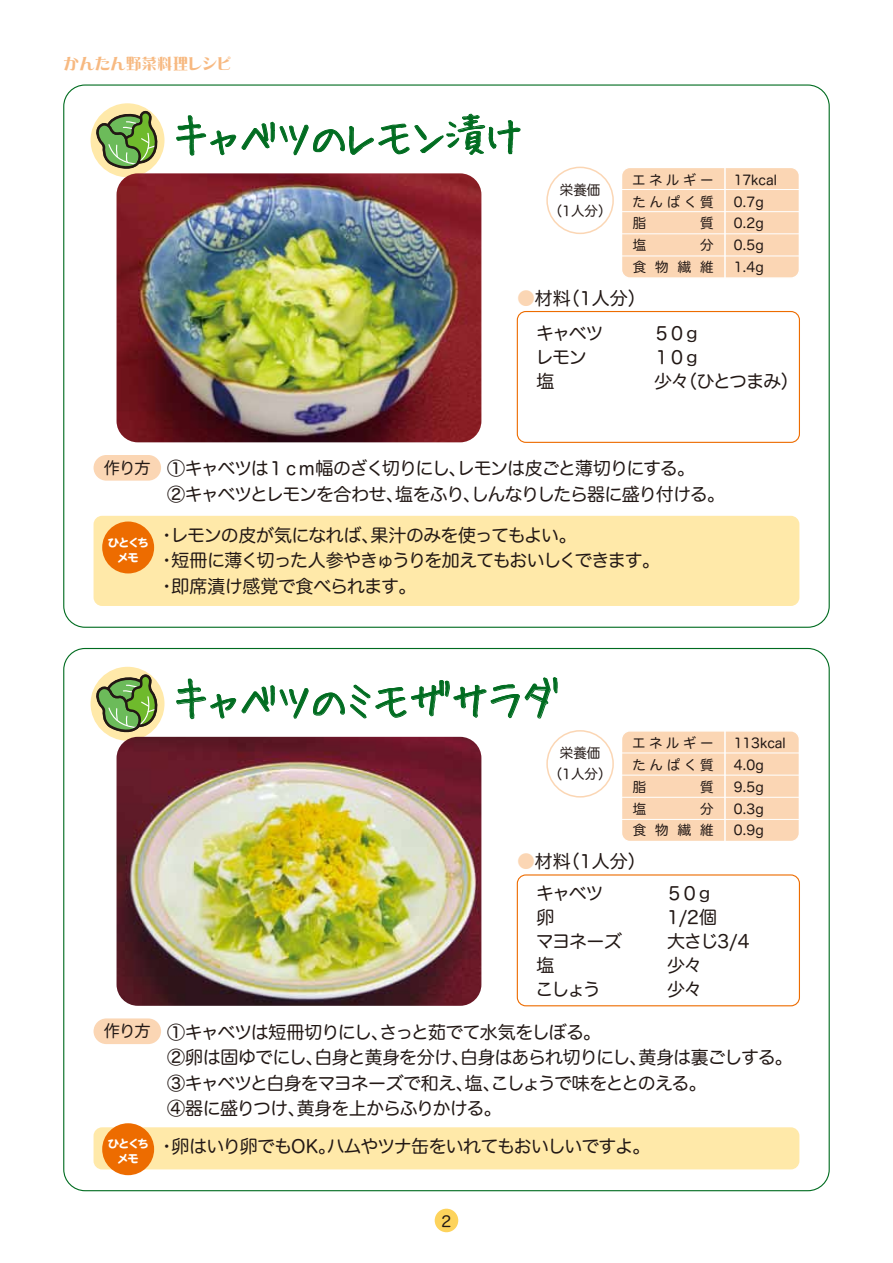
<style>
.page{position:relative;width:893px;height:1263px;background:#fff}
.page>*{position:absolute;margin:0;border:0;box-sizing:border-box;transform-origin:0 0}
.t1{font:46.5px "Hui Font P";letter-spacing:-.12em;color:#006c20}
.t2{font:18px/25.5px "Hira Maru Pro W4";letter-spacing:-.06em;color:#221815}
.t3{font:18px/24px "Hira Maru Pro W4";letter-spacing:-.04em;color:#221815}
.t4{font:18px/24px "Hira Maru Pro W4";letter-spacing:-.1em;color:#221815}
.t5{font:18px/24px "Hira Maru Pro W4";letter-spacing:-.085em;color:#221815}
.t6{font:16.35px "Hira Maru Pro W4";letter-spacing:-.065em;color:#221815}
.t7{font:15px "DF Lei Ga So Std W9";letter-spacing:.04em;color:#f7b981}
.t8{font:15px "Hira Maru Pro N W4";color:#221815}
.t9{font:13.5px/21.8px "Hira Maru Pro W4";color:#221815;text-align:center}
.t10{font:12px/15px "DF Maru Gothic Std W9";letter-spacing:-.15em;color:#fff;text-align:center}
.s1{color:#fbd6b4}
</style>
<div class="page">
<div style="left:517px;top:311px;width:283px;height:132px;border:1px solid #ed6c00;border-radius:9px"></div>
<div style="left:621px;top:167px;width:178px;height:111px;background:#fbd6b4;border-radius:9px"></div>
<div style="left:621px;top:167px;width:179px;height:112px;border:2px solid #fff;border-radius:9px"></div>
<div style="left:91px;top:103px;width:73px;height:74px;background:#ffe9a9;border-radius:50%"></div>
<div style="left:91px;top:667px;width:73px;height:74px;background:#ffe9a9;border-radius:50%"></div>
<img style="left:117px;top:173px;width:364px;height:269px">
<img style="left:117px;top:737px;width:364px;height:269px">
<div style="left:94px;top:516px;width:705px;height:90px;background:#ffe9a9;border-radius:9px"></div>
<hr style="left:621px;top:189px;width:178px;height:1px;background:#fff">
<hr style="left:621px;top:211px;width:178px;height:1px;background:#fff">
<hr style="left:621px;top:233px;width:178px;height:1px;background:#fff">
<hr style="left:621px;top:256px;width:178px;height:1px;background:#fff">
<hr style="left:724px;top:167px;width:2px;height:111px;background:#fff">
<div style="left:517px;top:874px;width:283px;height:132px;border:1px solid #ed6c00;border-radius:9px"></div>
<div style="left:621px;top:731px;width:178px;height:110px;background:#fbd6b4;border-radius:9px"></div>
<div style="left:621px;top:730px;width:179px;height:112px;border:2px solid #fff;border-radius:9px"></div>
<div style="left:94px;top:1127px;width:705px;height:42px;background:#ffe9a9;border-radius:9px"></div>
<hr style="left:621px;top:753px;width:178px;height:1px;background:#fff">
<hr style="left:621px;top:775px;width:178px;height:1px;background:#fff">
<hr style="left:621px;top:797px;width:178px;height:1px;background:#fff">
<hr style="left:621px;top:819px;width:178px;height:1px;background:#fff">
<hr style="left:724px;top:731px;width:2px;height:110px;background:#fff">
<div style="left:94px;top:455px;width:67px;height:26px;background:#fbd6b4;border-radius:13px"></div>
<div style="left:435px;top:1209px;width:23px;height:23px;background:#fdd35c;border-radius:50%"></div>
<svg style="left:176px;top:113px;width:345px;height:43px"></svg>
<div style="left:546px;top:167px;width:68px;height:67px;border:2px solid #fbd6b4;border-radius:50%"></div>
<div style="left:94px;top:1018px;width:67px;height:26px;background:#fbd6b4;border-radius:13px"></div>
<svg style="left:176px;top:677px;width:382px;height:42px"></svg>
<div style="left:546px;top:730px;width:68px;height:67px;border:2px solid #fbd6b4;border-radius:50%"></div>
<svg style="left:92px;top:84px;width:67px;height:132px"></svg>
<svg style="left:92px;top:647px;width:67px;height:132px"></svg>
<div style="left:102px;top:521px;width:52px;height:52px;background:#ed6c00;border-radius:50%"></div>
<div style="left:102px;top:1123px;width:52px;height:52px;background:#ed6c00;border-radius:50%"></div>
<p class="t7" style="left:64px;top:56px;width:169px">かんたん野菜料理レシピ</p>
<h1 class="t1" style="left:171px;top:105px;width:355px">キャベツのレモン漬け</h1>
<p class="t9" style="left:549px;top:178px;width:64px;line-height:21px">栄養価（1人分）</p>
<p class="t9" style="left:632px;top:168px;width:83px;text-align:justify">エネルギーたんぱく質脂</p>
<p class="t9" style="left:700px;top:212px;width:15px">質</p>
<p class="t9" style="left:633px;top:233px;width:15px">塩</p>
<p class="t9" style="left:633px;top:233px;width:83px;text-align:right">分<br>食物繊維</p>
<p class="t2" style="left:517px;top:284px;width:130px"><span class="s1">●</span>材料（1人分）</p>
<p class="t9" style="left:734px;top:168px;width:45px;text-align:left">17kcal<br>0.7g<br>0.2g<br>0.5g<br>1.4g</p>
<p class="t2" style="left:535px;top:321px;width:70px;line-height:24px">キャベツレモン塩</p>
<p class="t4" style="left:653px;top:321px;width:156px">５０ｇ<br>１０ｇ<br>少々（ひとつまみ）　</p>
<p class="t6" style="left:104px;top:453px;width:48px">作り方</p>
<p class="t10" style="left:107px;top:535px;width:43px">ひとくちメモ</p>
<p class="t2" style="left:167px;top:455px;width:559px">①キャベツは１ｃｍ幅のざく切りにし、レモンは皮ごと薄切りにする。<br>②キャベツとレモンを合わせ、塩をふり、しんなりしたら器に盛り付ける。</p>
<p class="t2" style="left:158px;top:521px;width:504px">・レモンの皮が気になれば、果汁のみを使ってもよい。<br>・短冊に薄く切った人参やきゅうりを加えてもおいしくできます。・即席漬け感覚で食べられます。</p>
<p class="t6" style="left:104px;top:1017px;width:48px">作り方</p>
<p class="t10" style="left:107px;top:1136px;width:43px">ひとくちメモ</p>
<h1 class="t1" style="left:171px;top:668px;width:393px">キャベツのミモザサラダ</h1>
<p class="t9" style="left:549px;top:742px;width:64px;line-height:21px">栄養価（1人分）</p>
<p class="t9" style="left:632px;top:731px;width:83px;text-align:justify">エネルギーたんぱく質脂</p>
<p class="t9" style="left:700px;top:775px;width:15px">質</p>
<p class="t9" style="left:633px;top:797px;width:15px">塩</p>
<p class="t9" style="left:633px;top:797px;width:83px;text-align:right">分<br>食物繊維</p>
<p class="t2" style="left:517px;top:848px;width:130px"><span class="s1">●</span>材料（1人分）</p>
<p class="t9" style="left:734px;top:731px;width:54px;text-align:left">113kcal<br>4.0g<br>9.5g<br>0.3g<br>0.9g</p>
<p class="t5" style="left:536px;top:880px;width:88px">キャベツ卵<br>マヨネーズ塩<br>こしょう</p>
<p class="t3" style="left:666px;top:880px;width:85px">５０ｇ<br>1/2個<br>大さじ3/4少々<br>少々</p>
<p class="t2" style="left:167px;top:1018px;width:627px">①キャベツは短冊切りにし、さっと茹でて水気をしぼる。<br>②卵は固ゆでにし、白身と黄身を分け、白身はあられ切りにし、黄身は裏ごしする。③キャベツと白身をマヨネーズで和え、塩、こしょうで味をととのえる。<br>④器に盛りつけ、黄身を上からふりかける。</p>
<p class="t2" style="left:158px;top:1133px;width:494px">・卵はいり卵でもOK。ハムやツナ缶をいれてもおいしいですよ。</p>
<p class="t8" style="left:442px;top:1208px;width:11px">2</p>
</div>
